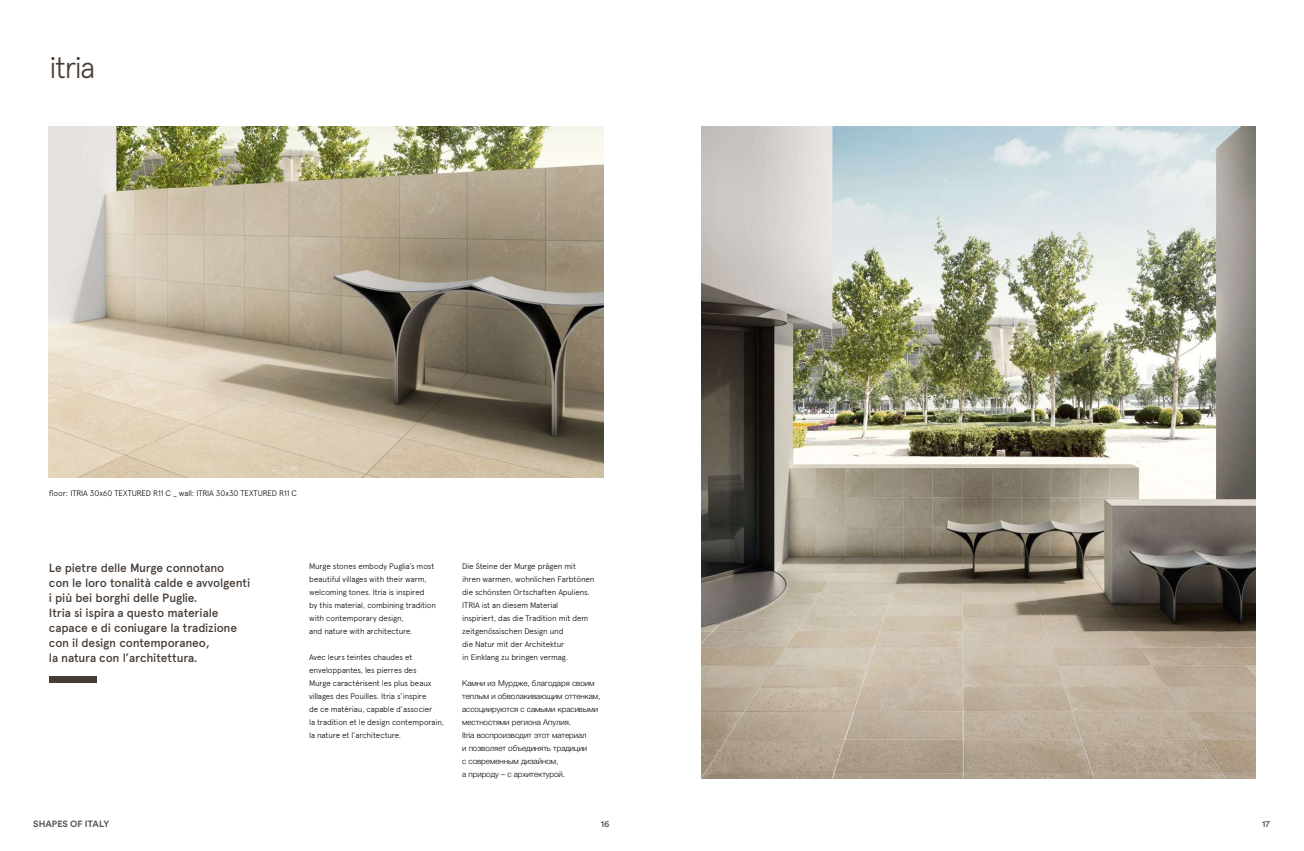
<style>
.page{position:relative;width:1304px;height:851px;background:#fff}
.page>*{position:absolute;margin:0;border:0;box-sizing:border-box;transform-origin:0 0}
.t1{font:300 30px "Apercu";letter-spacing:-.075em;color:#483d35}
.t2{font:500 12px/15px "Apercu";letter-spacing:-.015em;color:#483d35}
.t3{font:700 9px "Circular Std";color:#56595b}
.t4{font:500 9px "Circular Std";color:#56595b}
.t5{font:300 8px/13px "Apercu";letter-spacing:-.015em;color:#000}
.t6{font:300 8px/13px "Helvetica Neue LTCYR";color:#000}
</style>
<div class="page">
<img style="left:702px;top:126px;width:553px;height:652px">
<img style="left:49px;top:126px;width:554px;height:351px">
<div style="left:49px;top:676px;width:48px;height:6px;background:#483d35"></div>
<h1 class="t1" style="left:49px;top:50px;width:48px">itria</h1>
<p class="t5" style="left:49px;top:486px;width:250px">floor: ITRIA 30x60 TEXTURED R11 C _ wall: ITRIA 30x30 TEXTURED R11 C</p>
<h2 class="t2" style="left:49px;top:559px;width:203px">Le pietre delle Murge connotano<br>con le loro tonalità calde e avvolgenti i più bei borghi delle Puglie.<br>Itria si ispira a questo materiale capace e di coniugare la tradizione con il design contemporaneo,<br>la natura con l’architettura.</h2>
<p class="t5" style="left:309px;top:559px;width:128px">Murge stones embody Puglia’s most beautiful villages with their warm, welcoming tones. Itria is inspired<br>by this material, combining tradition with contemporary design,<br>and nature with architecture.</p>
<p class="t5" style="left:309px;top:650px;width:136px">Avec leurs teintes chaudes et enveloppantes, les pierres des<br>Murge caractérisent les plus beaux villages des Pouilles. Itria s’inspire<br>de ce matériau, capable d’associer<br>la tradition et le design contemporain, la nature et l’architecture.</p>
<p class="t5" style="left:462px;top:559px;width:134px">Die Steine der Murge prägen mit ihren warmen, wohnlichen Farbtönen die schönsten Ortschaften Apuliens.<br>ITRIA ist an diesem Material<br>inspiriert, das die Tradition mit dem zeitgenössischen Design und<br>die Natur mit der Architektur<br>in Einklang zu bringen vermag.</p>
<p class="t6" style="left:462px;top:676px;width:140px">Камни из Мурдже, благодаря своим теплым и обволакивающим оттенкам, ассоциируются с самыми красивыми местностями региона Апулия.<br>Itria воспроизводит этот материал<br>и позволяет объединять традиции<br>с современным дизайном,<br>а природу – с архитектурой.</p>
<p class="t3" style="left:33px;top:818px;width:78px">SHAPES OF ITALY</p>
<p class="t4" style="left:601px;top:818px;width:10px">16</p>
<p class="t4" style="left:1262px;top:818px;width:9px">17</p>
</div>
